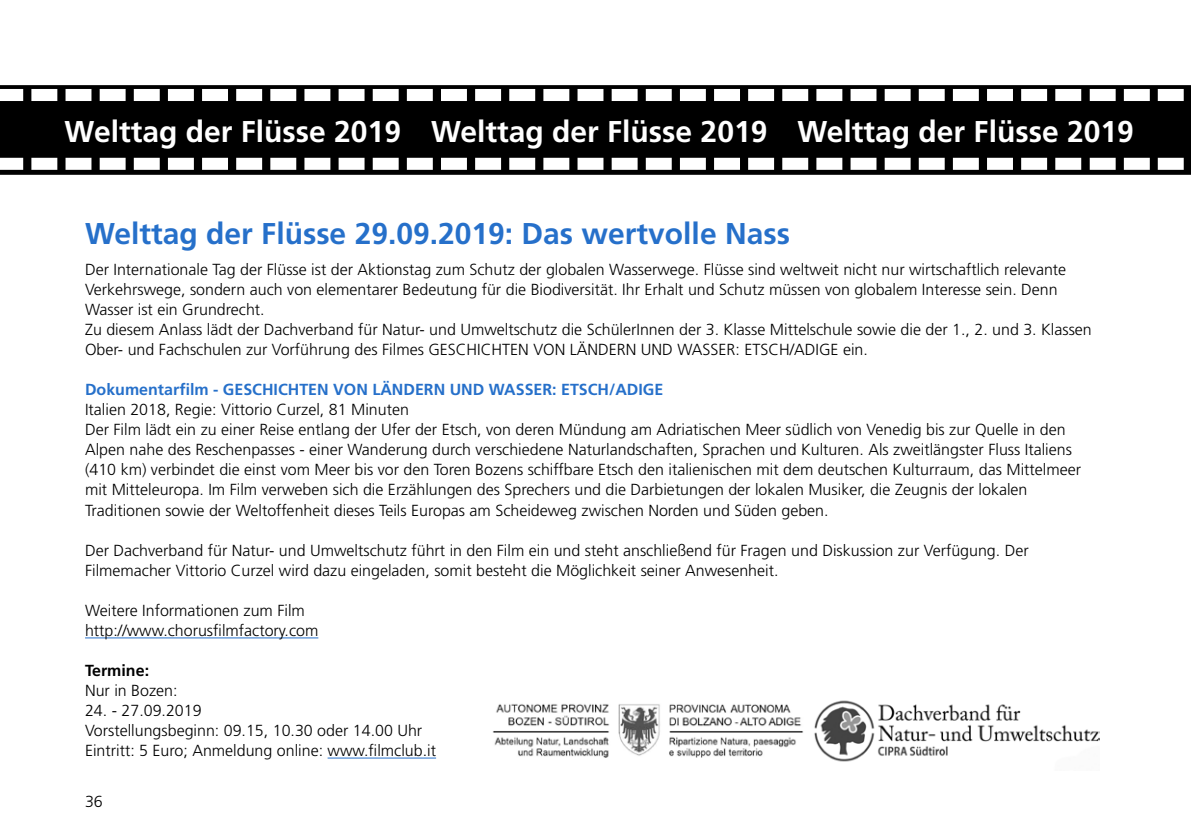
<style>
.page{position:relative;width:1191px;height:840px;background:#fff}
.page>*{position:absolute;margin:0;border:0;box-sizing:border-box;transform-origin:0 0}
.t1{font:700 30px "Frutiger LT Std";color:#fff}
.t2{font:700 30px "Frutiger LT Std";color:#2670ca}
.t3{font:300 16px/20px "Frutiger LT Std";color:#000}
.t4{font:700 16px "Frutiger LT Std";color:#2670ca}
.t5{font:700 16px "Frutiger LT Std";color:#000}
</style>
<div class="page">
<hr style="left:85px;top:637px;width:233px;height:1px;background:#2670ca">
<hr style="left:327px;top:757px;width:109px;height:1px;background:#2670ca">
<svg style="left:0;top:85px;width:1191px;height:90px;fill:#000"></svg>
<img style="left:814px;top:700px;width:286px;height:62px">
<img style="left:492px;top:704px;width:312px;height:53px">
<h1 class="t1" style="left:65px;top:113px;width:1070px">Welttag der Flüsse 2019 Welttag der Flüsse 2019 Welttag der Flüsse 2019</h1>
<h1 class="t2" style="left:85px;top:216px;width:706px">Welttag der Flüsse 29.09.2019: Das wertvolle Nass</h1>
<p class="t3" style="left:85px;top:260px;width:1008px">Der Internationale Tag der Flüsse ist der Aktionstag zum Schutz der globalen Wasserwege. Flüsse sind weltweit nicht nur wirtschaftlich relevante Verkehrswege, sondern auch von elementarer Bedeutung für die Biodiversität. Ihr Erhalt und Schutz müssen von globalem Interesse sein. Denn Wasser ist ein Grundrecht.<br>Zu diesem Anlass lädt der Dachverband für Natur- und Umweltschutz die SchülerInnen der 3. Klasse Mittelschule sowie die der 1., 2. und 3. Klassen Ober- und Fachschulen zur Vorführung des Filmes GESCHICHTEN VON LÄNDERN UND WASSER: ETSCH/ADIGE ein.</p>
<p class="t4" style="left:85px;top:380px;width:580px">Dokumentarfilm - GESCHICHTEN VON LÄNDERN UND WASSER: ETSCH/ADIGE</p>
<p class="t3" style="left:85px;top:400px;width:997px">Italien 2018, Regie: Vittorio Curzel, 81 Minuten<br>Der Film lädt ein zu einer Reise entlang der Ufer der Etsch, von deren Mündung am Adriatischen Meer südlich von Venedig bis zur Quelle in den Alpen nahe des Reschenpasses - einer Wanderung durch verschiedene Naturlandschaften, Sprachen und Kulturen. Als zweitlängster Fluss Italiens (410 km) verbindet die einst vom Meer bis vor den Toren Bozens schiffbare Etsch den italienischen mit dem deutschen Kulturraum, das Mittelmeer mit Mitteleuropa. Im Film verweben sich die Erzählungen des Sprechers und die Darbietungen der lokalen Musiker, die Zeugnis der lokalen Traditionen sowie der Weltoffenheit dieses Teils Europas am Scheideweg zwischen Norden und Süden geben.</p>
<p class="t3" style="left:85px;top:540px;width:945px">Der Dachverband für Natur- und Umweltschutz führt in den Film ein und steht anschließend für Fragen und Diskussion zur Verfügung. Der<br>Filmemacher Vittorio Curzel wird dazu eingeladen, somit besteht die Möglichkeit seiner Anwesenheit.</p>
<p class="t3" style="left:85px;top:600px;width:235px">Weitere Informationen zum Film http://www.chorusfilmfactory.com</p>
<p class="t5" style="left:85px;top:660px;width:66px">Termine:</p>
<p class="t3" style="left:85px;top:680px;width:94px">Nur in Bozen:</p>
<p class="t3" style="left:85px;top:700px;width:352px">24. - 27.09.2019<br>Vorstellungsbeginn: 09.15, 10.30 oder 14.00 Uhr<br>Eintritt: 5 Euro; Anmeldung online: www.filmclub.it</p>
<p class="t3" style="left:85px;top:791px;width:19px">36</p>
</div>
